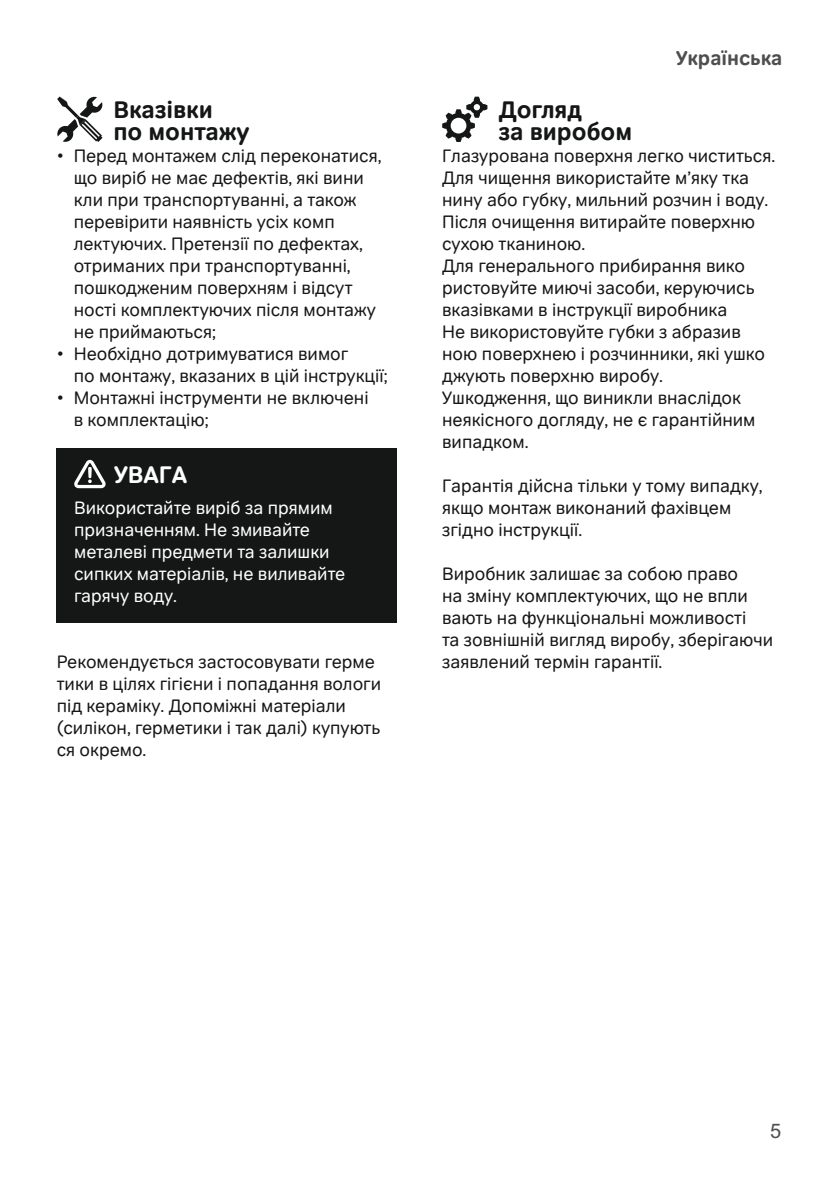
<style>
.page{position:relative;width:838px;height:1190px;background:#fff}
.page>*{position:absolute;margin:0;border:0;box-sizing:border-box;transform-origin:0 0}
.t1{font:700 24px/22px "Tondo Corp";color:#151616}
.t2{font:700 24px "Tondo Corp";color:#fff}
.t3{font:700 20px "Tondo Corp";color:#4e4e4d}
.t4{font:20px "Arial";color:#4e4e4d}
.t5{font:18px/22px "Tondo Corp";color:#151616}
.t6{font:18px/22px "Tondo Corp";color:#fff}
</style>
<div class="page">
<div style="left:57px;top:449px;width:340px;height:174px;background:#151616"></div>
<svg style="left:74px;top:460px;width:32px;height:28px"></svg>
<svg style="left:57px;top:96px;width:46px;height:46px"></svg>
<svg style="left:442px;top:97px;width:45px;height:45px"></svg>
<h1 class="t1" style="left:113px;top:101px;width:137px">Вказівки<br>по монтажу</h1>
<p class="t5" style="left:74px;top:146px;width:309px;text-indent:-17px">• Перед монтажем слід переконатися, що виріб не має дефектів, які вини кли при транспортуванні, а також перевірити наявність усіх комп лектуючих. Претензії по дефектах, отриманих при транспортуванні, пошкодженим поверхням і відсут ності комплектуючих після монтажу не приймаються;</p>
<p class="t5" style="left:74px;top:344px;width:315px;text-indent:-17px">• Необхідно дотримуватися вимог<br>по монтажу, вказаних в цій інструкції;</p>
<p class="t5" style="left:74px;top:388px;width:296px;text-indent:-17px">• Монтажні інструменти не включені в комплектацію;</p>
<h1 class="t2" style="left:114px;top:466px;width:75px">УВАГА</h1>
<p class="t6" style="left:74px;top:498px;width:273px">Використайте виріб за прямим призначенням. Не змивайте металеві предмети та залишки сипких матеріалів, не виливайте гарячу воду.</p>
<p class="t5" style="left:57px;top:652px;width:326px">Рекомендується застосовувати герме тики в цілях гігієни і попадання вологи під кераміку. Допоміжні матеріали (силікон, герметики і так далі) купують ся окремо.</p>
<p class="t3" style="left:676px;top:51px;width:108px">Українська</p>
<h1 class="t1" style="left:499px;top:101px;width:135px">Догляд<br>за виробом</h1>
<p class="t5" style="left:442px;top:146px;width:335px">Глазурована поверхня легко чиститься.<br>Для чищення використайте м’яку тка нину або губку, мильний розчин і воду.<br>Після очищення витирайте поверхню сухою тканиною.<br>Для генерального прибирання вико ристовуйте миючі засоби, керуючись вказівками в інструкції виробника<br>Не використовуйте губки з абразив ною поверхнею і розчинники, які ушко джують поверхню виробу.<br>Ушкодження, що виникли внаслідок неякісного догляду, не є гарантійним випадком.</p>
<p class="t5" style="left:442px;top:476px;width:322px">Гарантія дійсна тільки у тому випадку, якщо монтаж виконаний фахівцем згідно інструкції.</p>
<p class="t5" style="left:442px;top:564px;width:332px">Виробник залишає за собою право<br>на зміну комплектуючих, що не впли вають на функціональні можливості<br>та зовнішній вигляд виробу, зберігаючи заявлений термін гарантії.</p>
<p class="t4" style="left:770px;top:1124px;width:13px">5</p>
</div>
